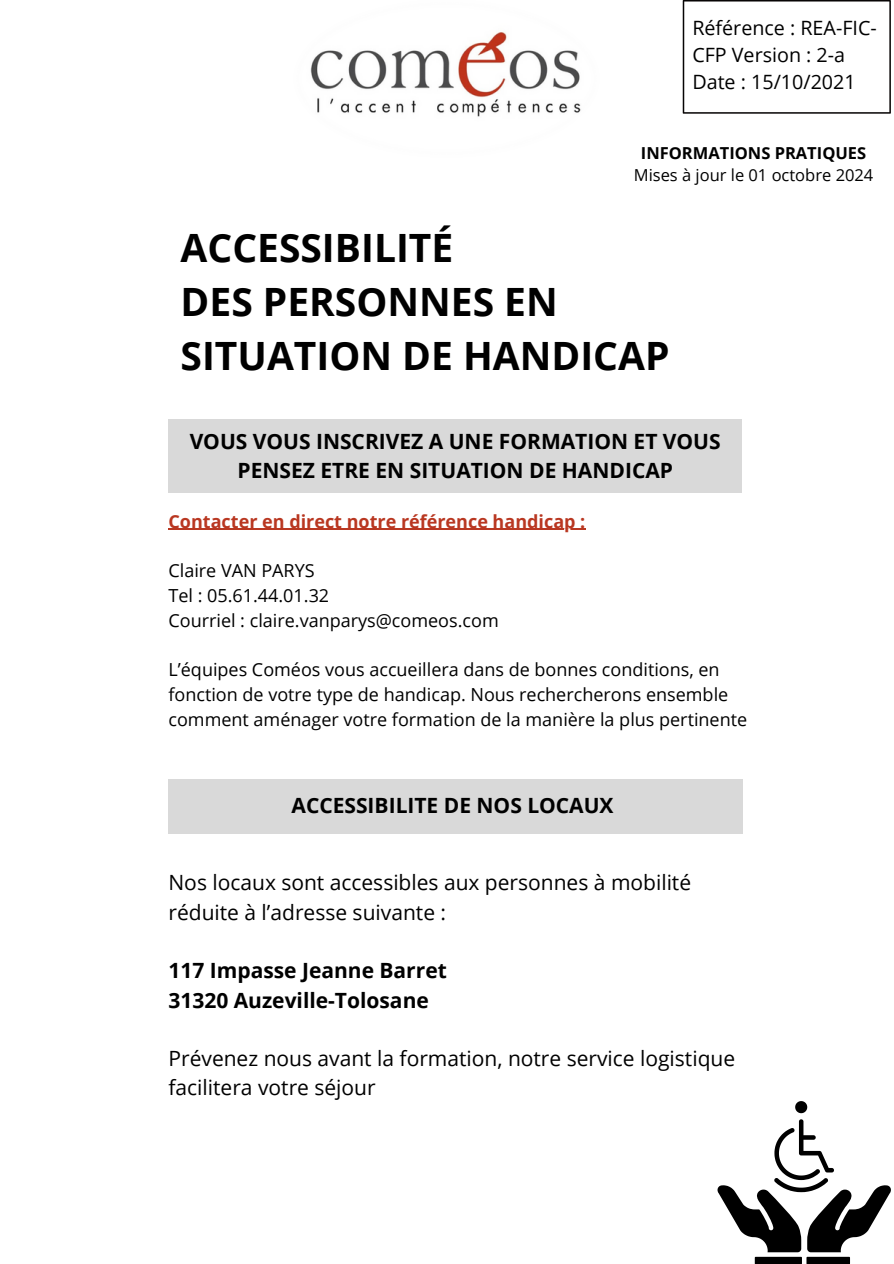
<style>
.page{position:relative;width:894px;height:1264px;background:#fff}
.page>*{position:absolute;margin:0;border:0;box-sizing:border-box;transform-origin:0 0}
.t1{font:700 39px/54px "Open Sans";color:#000}
.t2{font:21px/29.2px "Open Sans";color:#000}
.t3{font:700 21px/29.2px "Open Sans";color:#000;text-align:center}
.t4{font:19.65px/27px "Open Sans";color:#000}
.t5{font:18px/24.8px "Open Sans";color:#000}
.t6{font:700 18px "Open Sans";color:#b93721}
.t7{font:16.5px "Open Sans";color:#000}
.t8{font:700 16.5px "Open Sans";color:#000}
</style>
<div class="page">
<img style="left:310px;top:32px;width:271px;height:85px">
<div style="left:168px;top:419px;width:574px;height:73px;background:#d9d9d9"></div>
<div style="left:168px;top:779px;width:574px;height:55px;background:#d9d9d9"></div>
<svg style="left:682px;top:0;width:208px;height:114px"></svg>
<svg style="left:717px;top:1101px;width:173px;height:162px"></svg>
<hr style="left:168px;top:529px;width:417px;height:1px;background:#b93721">
<h3 class="t4" style="left:692px;top:14px;width:186px">Référence : REA-FIC-<br>CFP Version : 2-a<br>Date : 15/10/2021</h3>
<h2 class="t8" style="left:640px;top:141px;width:227px">INFORMATIONS PRATIQUES</h2>
<h4 class="t7" style="left:633px;top:164px;width:241px">Mises à jour le 01 octobre 2024</h4>
<p class="t1" style="left:180px;top:219px;width:490px">ACCESSIBILITÉ<br>DES PERSONNES EN<br>SITUATION DE HANDICAP</p>
<p class="t3" style="left:190px;top:426px;width:532px">VOUS VOUS INSCRIVEZ A UNE FORMATION ET VOUS<br>PENSEZ ETRE EN SITUATION DE HANDICAP</p>
<p class="t6" style="left:168px;top:508px;width:418px">Contacter en direct notre référence handicap :</p>
<p class="t5" style="left:168px;top:558px;width:148px">Claire VAN PARYS</p>
<h1 class="t5" style="left:168px;top:582px;width:162px">Tel : 05.61.44.01.32</h1>
<h2 class="t5" style="left:168px;top:607px;width:332px">Courriel : claire.vanparys@comeos.com</h2>
<h5 class="t5" style="left:168px;top:657px;width:580px">L’équipes Coméos vous accueillera dans de bonnes conditions, en fonction de votre type de handicap. Nous rechercherons ensemble comment aménager votre formation de la manière la plus pertinente</h5>
<h4 class="t3" style="left:291px;top:790px;width:323px">ACCESSIBILITE DE NOS LOCAUX</h4>
<p class="t2" style="left:168px;top:867px;width:524px">Nos locaux sont accessibles aux personnes à mobilité réduite à l’adresse suivante :</p>
<p class="t3" style="left:168px;top:955px;width:280px;text-align:left">117 Impasse Jeanne Barret<br>31320 Auzeville-Tolosane</p>
<p class="t2" style="left:168px;top:1043px;width:568px">Prévenez nous avant la formation, notre service logistique facilitera votre séjour</p>
</div>
